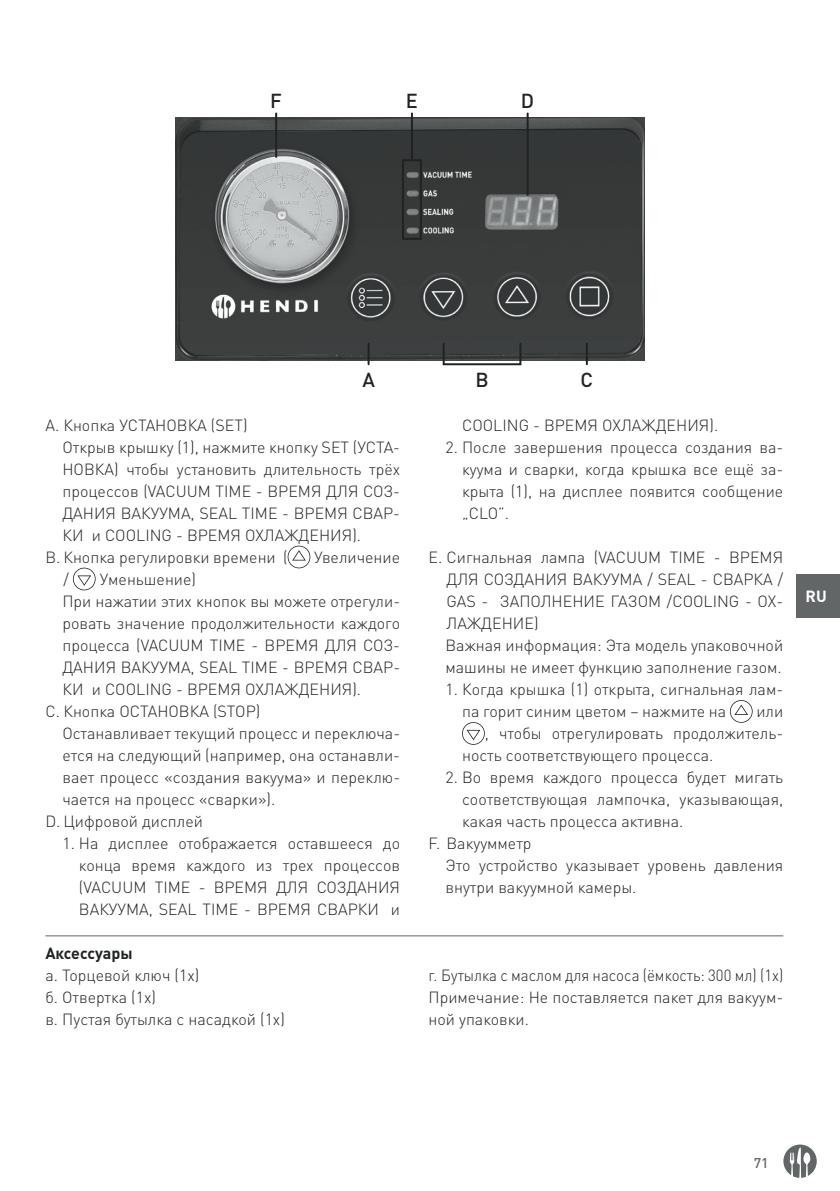
<style>
.page{position:relative;width:840px;height:1191px;background:#fff}
.page>*{position:absolute;margin:0;border:0;box-sizing:border-box;transform-origin:0 0}
.t1{font:500 20px "DIN Pro";color:#202323}
.t2{font:300 16px/22px "DIN Pro";color:#202323}
.t3{font:300 16px/22px "DIN Pro";color:#202323;text-align:justify;scale:.94 1}
.t4{font:700 16px "DIN Pro";color:#202323}
.t5{font:700 16px "DIN Pro";color:#fff}
.t6{font:500 14px "DIN Pro";color:#626666}
</style>
<div class="page">
<div style="left:796px;top:574px;width:43px;height:43px;background:#626666"></div>
<svg style="left:783px;top:1144px;width:33px;height:33px"></svg>
<img style="left:176px;top:117px;width:468px;height:243px">
<hr style="left:367px;top:344px;width:2px;height:20px;background:#202323">
<hr style="left:275px;top:113px;width:2px;height:44px;background:#202323">
<hr style="left:410px;top:113px;width:2px;height:47px;background:#202323">
<hr style="left:526px;top:113px;width:2px;height:82px;background:#202323">
<div style="left:442px;top:343px;width:79px;height:22px;border:2px solid #202323"></div>
<hr style="left:585px;top:344px;width:2px;height:20px;background:#202323">
<div style="left:402px;top:159px;width:19px;height:81px;border:2px solid #202323"></div>
<svg style="left:287px;top:545px;width:23px;height:23px"></svg>
<svg style="left:73px;top:567px;width:23px;height:23px"></svg>
<svg style="left:729px;top:700px;width:23px;height:23px"></svg>
<svg style="left:462px;top:722px;width:22px;height:23px"></svg>
<hr style="left:45px;top:935px;width:737px;height:1px;background:#626666">
<p class="t1" style="left:270px;top:84px;width:13px">F</p>
<p class="t1" style="left:405px;top:84px;width:14px">E</p>
<p class="t1" style="left:520px;top:84px;width:15px">D</p>
<p class="t1" style="left:362px;top:363px;width:14px">A</p>
<p class="t2" style="left:45px;top:413px;width:204px">A. Кнопка УСТАНОВКА (SET)</p>
<p class="t2" style="left:62px;top:435px;width:339px">Открыв крышку (1), нажмите кнопку SET (УСТА-</p>
<p class="t2" style="left:62px;top:457px;width:339px">НОВКА) чтобы установить длительность трёх</p>
<p class="t2" style="left:62px;top:479px;width:339px">процессов (VACUUM TIME - ВРЕМЯ ДЛЯ СОЗ-</p>
<p class="t2" style="left:62px;top:501px;width:339px">ДАНИЯ ВАКУУМА, SEAL TIME - ВРЕМЯ СВАР-</p>
<p class="t2" style="left:62px;top:523px;width:300px">КИ и COOLING - ВРЕМЯ ОХЛАЖДЕНИЯ).</p>
<p class="t2" style="left:45px;top:545px;width:243px">B. Кнопка регулировки времени (</p>
<p class="t2" style="left:314px;top:545px;width:88px">Увеличение</p>
<p class="t2" style="left:63px;top:567px;width:7px">/</p>
<p class="t2" style="left:100px;top:567px;width:98px">Уменьшение)</p>
<p class="t2" style="left:62px;top:589px;width:339px">При нажатии этих кнопок вы можете отрегули-</p>
<p class="t2" style="left:62px;top:611px;width:339px">ровать значение продолжительности каждого</p>
<p class="t2" style="left:62px;top:633px;width:339px">процесса (VACUUM TIME - ВРЕМЯ ДЛЯ СОЗ-</p>
<p class="t2" style="left:62px;top:655px;width:339px">ДАНИЯ ВАКУУМА, SEAL TIME - ВРЕМЯ СВАР-</p>
<p class="t2" style="left:62px;top:677px;width:300px">КИ и COOLING - ВРЕМЯ ОХЛАЖДЕНИЯ).</p>
<p class="t2" style="left:45px;top:699px;width:216px">C. Кнопка ОСТАНОВКА (STOP)</p>
<p class="t2" style="left:62px;top:721px;width:339px">Останавливает текущий процесс и переключа-</p>
<p class="t2" style="left:62px;top:743px;width:339px">ется на следующий (например, она останавли-</p>
<p class="t2" style="left:62px;top:765px;width:339px">вает процесс «создания вакуума» и переклю-</p>
<p class="t2" style="left:62px;top:787px;width:214px">чается на процесс «сварки»).</p>
<p class="t2" style="left:45px;top:809px;width:159px">D. Цифровой дисплей</p>
<p class="t2" style="left:79px;top:831px;width:322px;text-align:justify;text-indent:-17px">1. На дисплее отображается оставшееся до конца время каждого из трех процессов (VACUUM TIME - ВРЕМЯ ДЛЯ СОЗДАНИЯ ВАКУУМА, SEAL TIME - ВРЕМЯ СВАРКИ и</p>
<p class="t1" style="left:475px;top:363px;width:15px">B</p>
<p class="t1" style="left:580px;top:363px;width:14px">C</p>
<p class="t2" style="left:462px;top:413px;width:257px">COOLING - ВРЕМЯ ОХЛАЖДЕНИЯ).</p>
<p class="t2" style="left:462px;top:435px;width:322px;text-align:justify;text-indent:-17px">2. После завершения процесса создания ва&shy;куума и сварки, когда крышка все ещё за&shy;крыта (1), на дисплее появится сообщение „CLO”.</p>
<p class="t2" style="left:445px;top:545px;width:339px;text-indent:-17px">E. Сигнальная лампа (VACUUM TIME - ВРЕМЯ ДЛЯ СОЗДАНИЯ ВАКУУМА / SEAL - СВАРКА / GAS - ЗАПОЛНЕНИЕ ГАЗОМ /COOLING - ОХ-ЛАЖДЕНИЕ)<br>Важная информация: Эта модель упаковочной машины не имеет функцию заполнение газом.</p>
<p class="t2" style="left:462px;top:677px;width:322px;text-indent:-17px">1. Когда крышка (1) открыта, сигнальная лам&shy;па горит синим цветом – нажмите на</p>
<p class="t2" style="left:755px;top:699px;width:28px">или</p>
<p class="t2" style="left:484px;top:721px;width:300px">, чтобы отрегулировать продолжитель-</p>
<p class="t2" style="left:462px;top:743px;width:253px">ность соответствующего процесса.</p>
<p class="t2" style="left:445px;top:765px;width:339px">2. Во время каждого процесса будет мигать</p>
<p class="t2" style="left:462px;top:787px;width:322px">соответствующая лампочка, указывающая,</p>
<p class="t2" style="left:462px;top:809px;width:223px">какая часть процесса активна.</p>
<p class="t2" style="left:428px;top:831px;width:104px">F. Вакуумметр</p>
<p class="t2" style="left:445px;top:853px;width:339px">Это устройство указывает уровень давления</p>
<p class="t2" style="left:445px;top:875px;width:192px">внутри вакуумной камеры.</p>
<p class="t4" style="left:45px;top:940px;width:89px">Аксессуары</p>
<p class="t2" style="left:45px;top:963px;width:241px">а. Торцевой ключ (1x)<br>б. Отвертка (1x)<br>в. Пустая бутылка с насадкой (1x)</p>
<p class="t3" style="left:428px;top:963px;width:378px">г. Бутылка с маслом для насоса (ёмкость: 300 мл) (1x)<br>Примечание: Не поставляется пакет для вакуум&shy;ной упаковки.</p>
<p class="t5" style="left:805px;top:583px;width:23px">RU</p>
<p class="t6" style="left:753px;top:1151px;width:16px">71</p>
</div>
